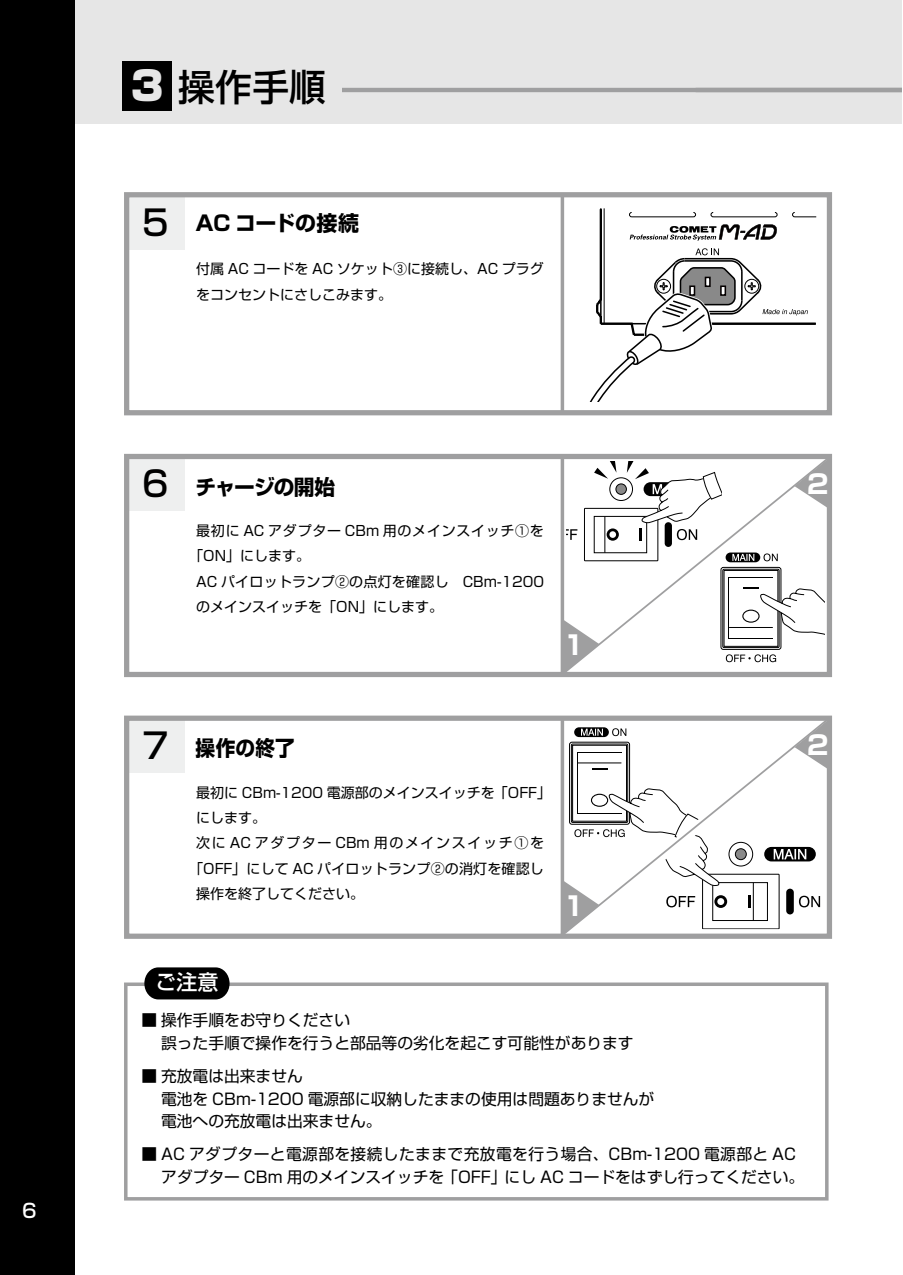
<style>
.page{position:relative;width:903px;height:1275px;background:#fff}
.page>*{position:absolute;margin:0;border:0;box-sizing:border-box;transform-origin:0 0}
.t1{font:500 36.75px "Shin Go Pro";color:#000}
.t2{font:500 35px "Shin Go Pro";color:#000}
.t3{font:700 26.25px "Shin Go Pro";color:#fff}
.t4{font:700 21px "Shin Go Pro";letter-spacing:-.015em;color:#000}
.t5{font:700 21px "Shin Go Pro";letter-spacing:-.045em;color:#000}
.t6{font:700 21px "Shin Go Pro";letter-spacing:-.015em;color:#000;scale:.94 1}
.t7{font:500 21px "Shin Go Pro";color:#fff}
.t8{font:500 19.25px "Shin Go Pro";color:#fff}
.t9{font:15.75px/22.8px "Shin Go Pro";color:#000}
.t10{font:14px/25.4px "Shin Go Pro";color:#000}
.t11{font:14px "Shin Go Pro";letter-spacing:.05em;color:#000}
.t12{font:14px "Shin Go Pro";letter-spacing:.115em;color:#000}
.s1{font-weight:900;font-size:40.25px;color:#e6e6e6}
</style>
<div class="page">
<div style="left:0;top:1px;width:901px;height:123px;background:#e6e6e6"></div>
<div style="left:0;top:1px;width:74px;height:1274px;background:#000"></div>
<div style="left:123px;top:61px;width:49px;height:50px;background:#000"></div>
<hr style="left:342px;top:88px;width:559px;height:4px;background:#9f9fa0">
<div style="left:127px;top:195px;width:57px;height:55px;background:#eeefef"></div>
<hr style="left:561px;top:195px;width:3px;height:217px;background:#9f9fa0">
<div style="left:124px;top:192px;width:708px;height:223px;border:5px solid #9f9fa0"></div>
<div style="left:127px;top:456px;width:57px;height:55px;background:#eeefef"></div>
<div style="left:124px;top:454px;width:708px;height:223px;border:5px solid #9f9fa0"></div>
<div style="left:127px;top:718px;width:57px;height:55px;background:#eeefef"></div>
<div style="left:124px;top:716px;width:708px;height:223px;border:5px solid #9f9fa0"></div>
<div style="left:124px;top:982px;width:704px;height:218px;border:4px solid #9f9fa0"></div>
<svg style="left:144px;top:967px;width:86px;height:32px;background:#161616"></svg>
<svg style="left:589px;top:208px;width:227px;height:194px"></svg>
<svg style="left:561px;top:455px;width:271px;height:220px"></svg>
<svg style="left:561px;top:715px;width:271px;height:221px"></svg>
<p class="t8" style="left:22px;top:1194px;width:16px">6</p>
<h1 class="t1" style="left:131px;top:57px;width:196px"><span class="s1">3</span> 操作手順</h1>
<h2 class="t2" style="left:142px;top:193px;width:28px">5</h2>
<h3 class="t4" style="left:196px;top:207px;width:165px">AC コードの接続</h3>
<p class="t10" style="left:196px;top:254px;width:349px">付属 AC コードを AC ソケット③に接続し、AC プラグをコンセントにさしこみます。</p>
<h2 class="t2" style="left:142px;top:455px;width:28px">6</h2>
<h3 class="t5" style="left:196px;top:470px;width:141px">チャージの開始</h3>
<p class="t11" style="left:196px;top:519px;width:349px">最初に AC アダプター CBm 用のメインスイッチ①を</p>
<p class="t10" style="left:189px;top:542px;width:122px">「ON」にします。</p>
<p class="t10" style="left:196px;top:567px;width:349px">AC パイロットランプ②の点灯を確認し　CBm-1200</p>
<p class="t10" style="left:196px;top:592px;width:262px">のメインスイッチを「ON」にします。　</p>
<h3 class="t3" style="left:563px;top:624px;width:23px">1</h3>
<h3 class="t3" style="left:807px;top:463px;width:23px">2</h3>
<h2 class="t2" style="left:142px;top:717px;width:28px">7</h2>
<h3 class="t6" style="left:196px;top:732px;width:107px">操作の終了</h3>
<p class="t10" style="left:196px;top:778px;width:356px">最初に CBm-1200 電源部のメインスイッチを「OFF」</p>
<p class="t10" style="left:196px;top:803px;width:72px">にします。</p>
<p class="t12" style="left:196px;top:832px;width:349px">次に AC アダプター CBm 用のメインスイッチ①を</p>
<p class="t10" style="left:189px;top:854px;width:356px">「OFF」にして AC パイロットランプ②の消灯を確認し</p>
<p class="t10" style="left:196px;top:879px;width:170px">操作を終了してください。</p>
<h3 class="t3" style="left:563px;top:885px;width:23px">1</h3>
<h3 class="t3" style="left:807px;top:724px;width:23px">2</h3>
<h3 class="t7" style="left:155px;top:965px;width:64px">ご注意</h3>
<p class="t9" style="left:141px;top:1007px;width:494px">■ 操作手順をお守りください　<br>　誤った手順で操作を行うと部品等の劣化を起こす可能性があります</p>
<p class="t9" style="left:141px;top:1062px;width:514px">■ 充放電は出来ません<br>　電池を CBm-1200 電源部に収納したままの使用は問題ありませんが　電池への充放電は出来ません。</p>
<p class="t9" style="left:161px;top:1141px;width:644px;text-indent:-20px">■ AC アダプターと電源部を接続したままで充放電を行う場合、CBm-1200 電源部と ACアダプター CBm 用のメインスイッチを「OFF」にし AC コードをはずし行ってください。</p>
</div>
